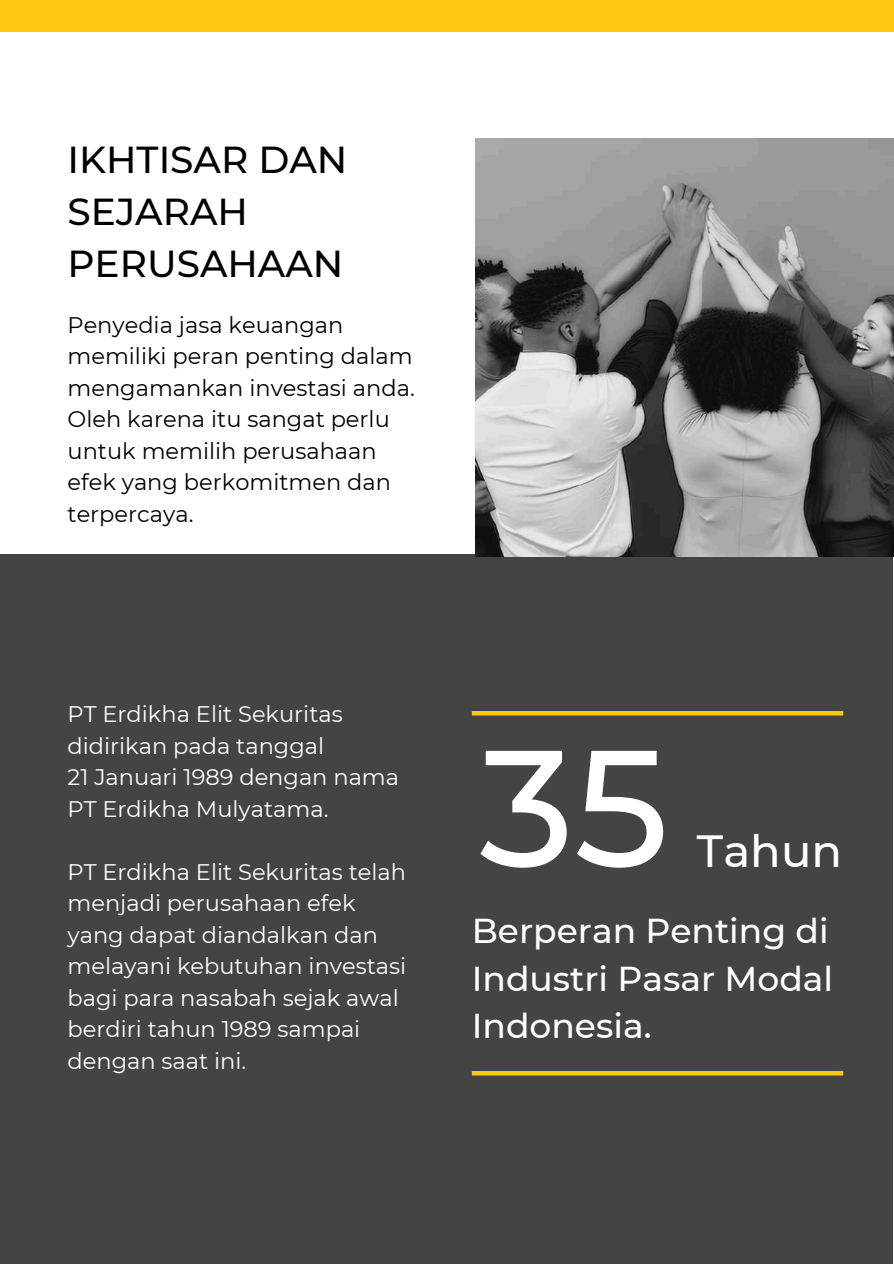
<style>
.page{position:relative;width:894px;height:1264px;background:#fff}
.page>*{position:absolute;margin:0;border:0;box-sizing:border-box;transform-origin:0 0}
.t1{font:500 165px "Montserrat";color:#fff}
.t2{font:500 45px "Montserrat";color:#fff}
.t3{font:500 37.5px/51.8px "Montserrat";color:#000}
.t4{font:500 34.5px/47.2px "Montserrat";color:#fff}
.t5{font:22.5px/31.5px "Montserrat";color:#fff}
.t6{font:22.5px/31.5px "Montserrat";color:#000}
</style>
<div class="page">
<div style="left:0;top:554px;width:892px;height:709px;background:#444445"></div>
<img style="left:475px;top:139px;width:418px;height:417px">
<div style="left:0;top:0;width:893px;height:31px;background:#fec810"></div>
<div style="left:471px;top:1070px;width:372px;height:5px;background:#fec810"></div>
<hr style="left:471px;top:711px;width:372px;height:4px;background:#fec810">
<h3 class="t3" style="left:67px;top:134px;width:281px">IKHTISAR DAN<br>SEJARAH<br>PERUSAHAAN</h3>
<p class="t6" style="left:67px;top:309px;width:348px">Penyedia jasa keuangan memiliki peran penting dalam mengamankan investasi anda.<br>Oleh karena itu sangat perlu untuk memilih perusahaan efek yang berkomitmen dan terpercaya.</p>
<p class="t5" style="left:67px;top:698px;width:333px">PT Erdikha Elit Sekuritas didirikan pada tanggal<br>21 Januari 1989 dengan nama<br>PT Erdikha Mulyatama.</p>
<p class="t5" style="left:67px;top:855px;width:340px">PT Erdikha Elit Sekuritas telah menjadi perusahaan efek yang dapat diandalkan dan melayani kebutuhan investasi bagi para nasabah sejak awal berdiri tahun 1989 sampai dengan saat ini.</p>
<h1 class="t1" style="left:479px;top:706px;width:191px">35</h1>
<h2 class="t2" style="left:696px;top:823px;width:147px">Tahun</h2>
<h3 class="t4" style="left:471px;top:907px;width:363px">Berperan Penting di<br>Industri Pasar Modal<br>Indonesia.</h3>
</div>
